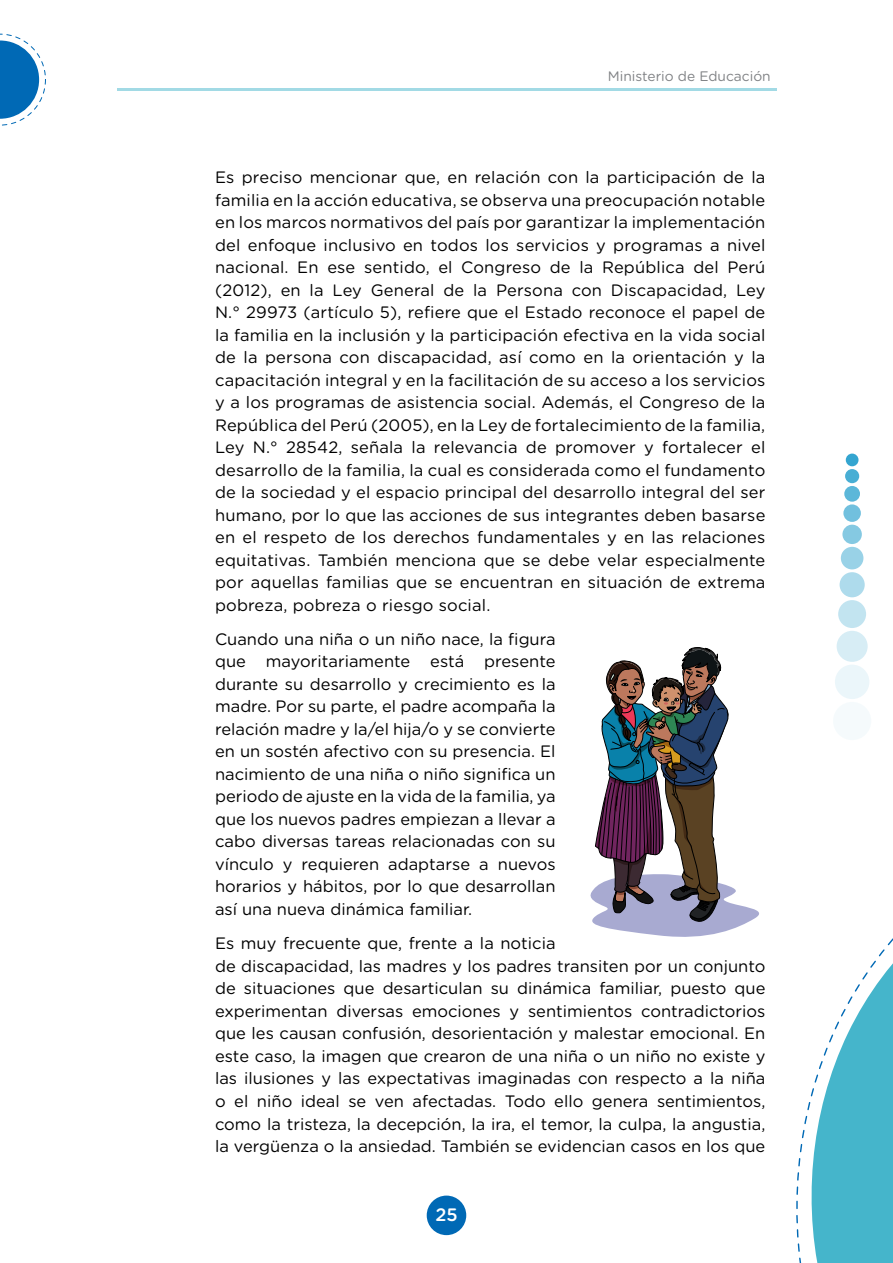
<style>
.page{position:relative;width:893px;height:1263px;background:#fff}
.page>*{position:absolute;margin:0;border:0;box-sizing:border-box;transform-origin:0 0}
.t1{font:500 18px "Gotham Rounded";color:#fff}
.t2{font:16.5px/22.5px "Gotham Rounded";color:#000;text-align:justify}
.t3{font:13.8px "Gotham Rounded";color:#808285}
</style>
<div class="page">
<svg style="left:796px;top:938px;width:97px;height:325px"></svg>
<svg style="left:0;top:34px;width:46px;height:92px"></svg>
<div style="left:833px;top:702px;width:38px;height:38px;background:#f5fafc;border-radius:50%"></div>
<div style="left:835px;top:665px;width:34px;height:34px;background:#ebf6fa;border-radius:50%"></div>
<div style="left:837px;top:631px;width:31px;height:31px;background:#d7edf5;border-radius:50%"></div>
<div style="left:838px;top:600px;width:28px;height:28px;background:#c2e4f0;border-radius:50%"></div>
<div style="left:840px;top:572px;width:25px;height:25px;background:#aedbec;border-radius:50%"></div>
<div style="left:841px;top:547px;width:22px;height:22px;background:#99d2e7;border-radius:50%"></div>
<div style="left:842px;top:525px;width:20px;height:19px;background:#85c9e2;border-radius:50%"></div>
<svg style="left:844px;top:486px;width:16px;height:16px"></svg>
<div style="left:845px;top:469px;width:14px;height:14px;background:#48aed4;border-radius:50%"></div>
<div style="left:846px;top:454px;width:12px;height:12px;background:#34a5d0;border-radius:50%"></div>
<svg style="left:843px;top:504px;width:18px;height:18px"></svg>
<div style="left:427px;top:1195px;width:39px;height:40px;background:#0069b5;border-radius:50%"></div>
<hr style="left:117px;top:88px;width:659px;height:3px;background:#45b5cb">
<svg style="left:590px;top:647px;width:169px;height:290px"></svg>
<p class="t3" style="left:608px;top:67px;width:164px">Ministerio de Educación</p>
<p class="t2" style="left:215px;top:165px;width:552px">Es preciso mencionar que, en relación con la participación de la familia en la acción educativa, se observa una preocupación notable en los marcos normativos del país por garantizar la implementación del enfoque inclusivo en todos los servicios y programas a nivel nacional. En ese sentido, el Congreso de la República del Perú (2012), en la Ley General de la Persona con Discapacidad, Ley N.° 29973 (artículo 5), refiere que el Estado reconoce el papel de la familia en la inclusión y la participación efectiva en la vida social de la persona con discapacidad, así como en la orientación y la capacitación integral y en la facilitación de su acceso a los servicios y a los programas de asistencia social. Además, el Congreso de la República del Perú (2005), en la Ley de fortalecimiento de la familia, Ley N.° 28542, señala la relevancia de promover y fortalecer el desarrollo de la familia, la cual es considerada como el fundamento de la sociedad y el espacio principal del desarrollo integral del ser humano, por lo que las acciones de sus integrantes deben basarse en el respeto de los derechos fundamentales y en las relaciones equitativas. También menciona que se debe velar especialmente por aquellas familias que se encuentran en situación de extrema pobreza, pobreza o riesgo social.</p>
<p class="t2" style="left:215px;top:627px;width:342px">Cuando una niña o un niño nace, la figura que mayoritariamente está presente durante su desarrollo y crecimiento es la madre. Por su parte, el padre acompaña la relación madre y la/el hija/o y se convierte en un sostén afectivo con su presencia. El nacimiento de una niña o niño significa un periodo de ajuste en la vida de la familia, ya que los nuevos padres empiezan a llevar a cabo diversas tareas relacionadas con su vínculo y requieren adaptarse a nuevos horarios y hábitos, por lo que desarrollan así una nueva dinámica familiar.</p>
<p class="t2" style="left:215px;top:931px;width:552px;text-align:left">Es muy frecuente que, frente a la noticia<br>de discapacidad, las madres y los padres transiten por un conjunto de situaciones que desarticulan su dinámica familiar, puesto que experimentan diversas emociones y sentimientos contradictorios que les causan confusión, desorientación y malestar emocional. En este caso, la imagen que crearon de una niña o un niño no existe y las ilusiones y las expectativas imaginadas con respecto a la niña o el niño ideal se ven afectadas. Todo ello genera sentimientos, como la tristeza, la decepción, la ira, el temor, la culpa, la angustia, la vergüenza o la ansiedad. También se evidencian casos en los que</p>
<p class="t1" style="left:435px;top:1202px;width:24px">25</p>
</div>
